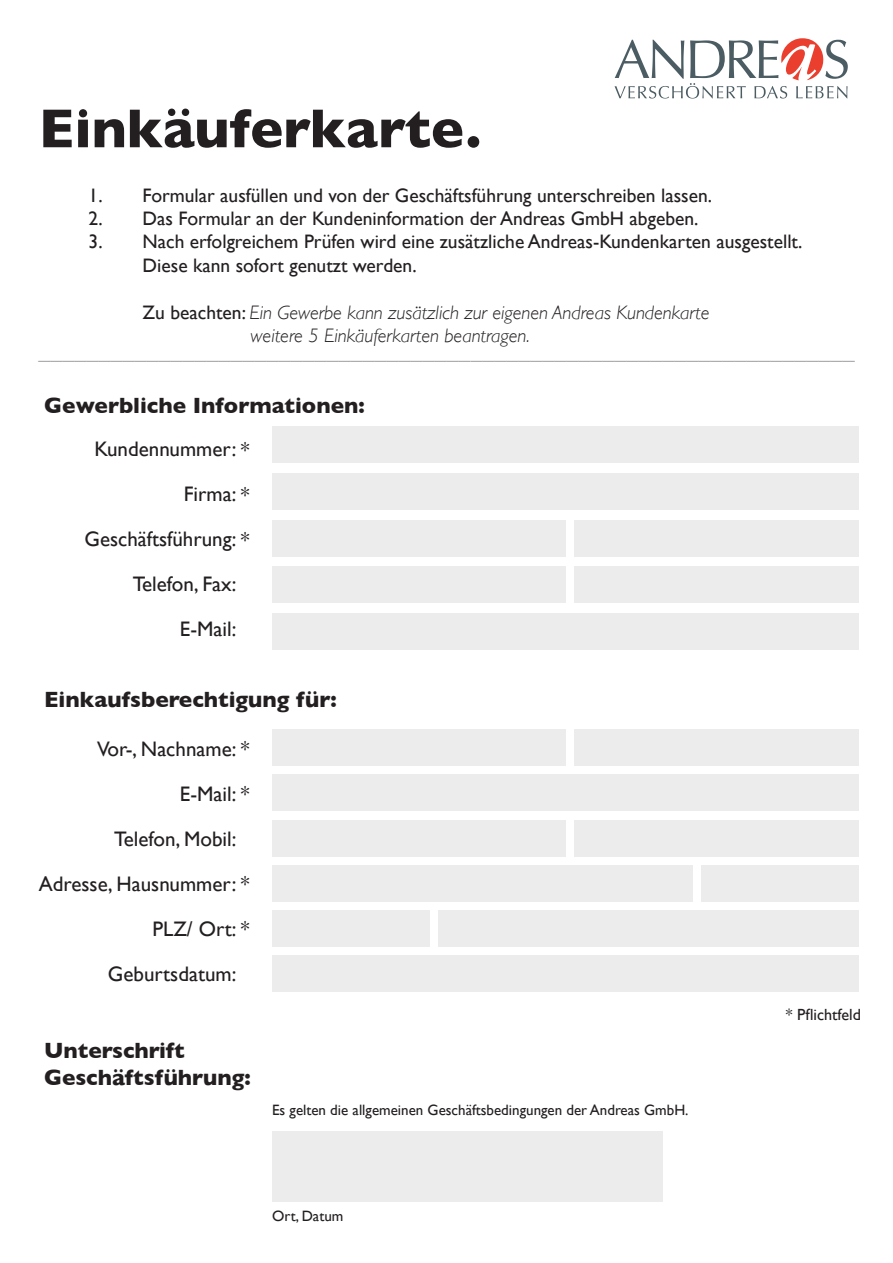
<style>
.page{position:relative;width:893px;height:1263px;background:#fff}
.page>*{position:absolute;margin:0;border:0;box-sizing:border-box;transform-origin:0 0}
.t1{font:700 55.5px "Gill Sans";color:#231f20}
.t2{font:600 24px "Gill Sans";color:#acadb1}
.t3{font:700 22.5px/27px "Gill Sans";color:#231f20}
.t4{font:21px "Gill Sans";color:#231f20}
.t5{font:19.5px/23.4px "Gill Sans";color:#231f20}
.t6{font:italic 300 19.5px/23.4px "Gill Sans";color:#231f20}
.t7{font:16.2px "Gill Sans";color:#231f20}
.t8{font:15px "Gill Sans";color:#231f20}
.s1{font-weight:400;font-style:normal}
</style>
<div class="page">
<svg style="left:614px;top:38px;width:234px;height:61px"></svg>
<div style="left:272px;top:426px;width:587px;height:36px;background:#ececec"></div>
<div style="left:272px;top:473px;width:587px;height:36px;background:#ececec"></div>
<div style="left:272px;top:567px;width:294px;height:36px;background:#ececec"></div>
<div style="left:574px;top:567px;width:285px;height:36px;background:#ececec"></div>
<div style="left:272px;top:613px;width:587px;height:36px;background:#ececec"></div>
<div style="left:272px;top:775px;width:587px;height:36px;background:#ececec"></div>
<div style="left:272px;top:956px;width:587px;height:36px;background:#ececec"></div>
<div style="left:272px;top:1131px;width:391px;height:71px;background:#ececec"></div>
<div style="left:272px;top:521px;width:294px;height:36px;background:#ececec"></div>
<div style="left:574px;top:521px;width:285px;height:36px;background:#ececec"></div>
<div style="left:272px;top:729px;width:294px;height:36px;background:#ececec"></div>
<div style="left:574px;top:729px;width:285px;height:36px;background:#ececec"></div>
<div style="left:272px;top:820px;width:294px;height:36px;background:#ececec"></div>
<div style="left:574px;top:820px;width:285px;height:36px;background:#ececec"></div>
<div style="left:272px;top:910px;width:157px;height:37px;background:#ececec"></div>
<div style="left:439px;top:910px;width:420px;height:37px;background:#ececec"></div>
<div style="left:702px;top:865px;width:157px;height:36px;background:#ececec"></div>
<div style="left:272px;top:865px;width:420px;height:36px;background:#ececec"></div>
<h1 class="t1" style="left:39px;top:84px;width:444px">Einkäuferkarte.</h1>
<p class="t5" style="left:89px;top:183px;width:625px">1. Formular ausfüllen und von der Geschäftsführung unterschreiben lassen.</p>
<p class="t5" style="left:89px;top:207px;width:611px">2. Das Formular an der Kundeninformation der Andreas GmbH abgeben.</p>
<p class="t5" style="left:143px;top:230px;width:661px;text-indent:-54px">3. Nach erfolgreichem Prüfen wird eine zusätzliche Andreas-Kundenkarten ausgestellt.<br>Diese kann sofort genutzt werden.</p>
<p class="t6" style="left:251px;top:300px;width:460px;text-indent:-108px"><span class="s1">Zu beachten:</span> Ein Gewerbe kann zusätzlich zur eigenen Andreas Kundenkarte weitere 5 Einkäuferkarten beantragen.</p>
<p class="t2" style="left:39px;top:336px;width:817px">____________________________________________________________________</p>
<p class="t3" style="left:44px;top:391px;width:322px">Gewerbliche Informationen:</p>
<p class="t4" style="left:94px;top:436px;width:157px">Kundennummer: *</p>
<p class="t4" style="left:184px;top:481px;width:67px">Firma: *</p>
<p class="t4" style="left:85px;top:526px;width:167px">Geschäftsführung: *</p>
<p class="t4" style="left:133px;top:571px;width:105px">Telefon, Fax:</p>
<p class="t4" style="left:180px;top:616px;width:58px">E-Mail:</p>
<p class="t3" style="left:44px;top:686px;width:294px">Einkaufsberechtigung für:</p>
<p class="t4" style="left:97px;top:736px;width:154px">Vor-, Nachname: *</p>
<p class="t4" style="left:180px;top:781px;width:71px">E-Mail: *</p>
<p class="t4" style="left:114px;top:826px;width:124px">Telefon, Mobil:</p>
<p class="t4" style="left:39px;top:871px;width:212px">Adresse, Hausnummer: *</p>
<p class="t4" style="left:152px;top:916px;width:99px">PLZ/ Ort: *</p>
<p class="t4" style="left:108px;top:961px;width:130px">Geburtsdatum:</p>
<p class="t3" style="left:44px;top:1037px;width:208px">Unterschrift<br>Geschäftsführung:</p>
<p class="t8" style="left:272px;top:1101px;width:418px">Es gelten die allgemeinen Geschäftsbedingungen der Andreas GmbH.</p>
<p class="t8" style="left:272px;top:1207px;width:73px">Ort, Datum</p>
<p class="t7" style="left:786px;top:1005px;width:77px">* Pflichtfeld</p>
</div>
